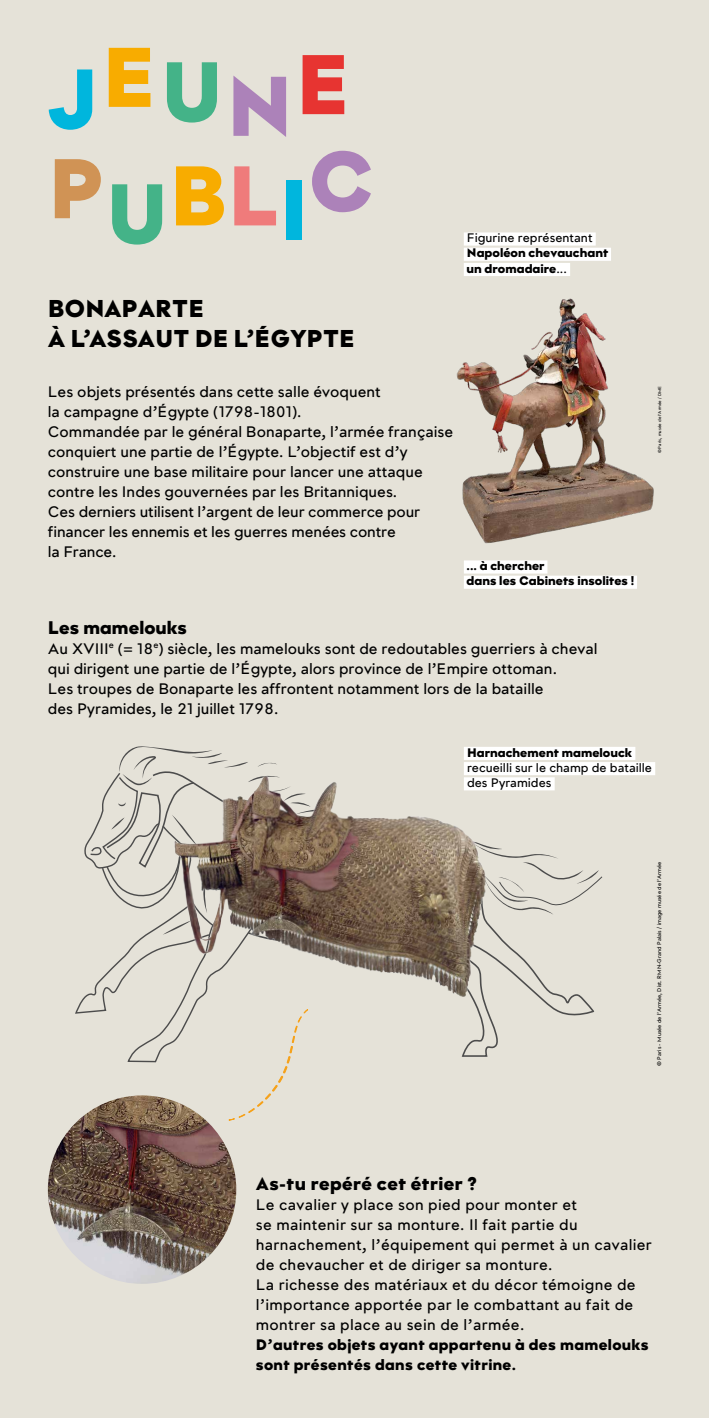
<style>
.page{position:relative;width:709px;height:1418px;background:#fff}
.page>*{position:absolute;margin:0;border:0;box-sizing:border-box;transform-origin:0 0}
.t1{font:86.69px/89.6px "Kelvin Md AI Sansnoir";color:#00b6dd}
.t2{font:25px/30px "Kelvin Md AI Sansnoir";letter-spacing:-.01em;color:#000}
.t3{font:18.75px "Kelvin Md AI Sansnoir";letter-spacing:.02em;color:#000}
.t4{font:18.75px "Kelvin Md AI Sansnoir";color:#000}
.t5{font:15.62px/20px "Kelvin Md AI Sansclair";color:#000}
.t6{font:15.62px/20px "Kelvin Md AI Sansclair";letter-spacing:.02em;color:#000}
.t7{font:15.62px/20px "Kelvin Md AI Sansnoir";letter-spacing:.02em;color:#000}
.t8{font:12.69px/15.2px "Kelvin Md AI Sansnoir";color:#000}
.t9{font:12.69px/15.2px "Kelvin Md AI Sansclair";color:#000}
.t10{font:5.62px "Kelvin Md AI Sansclair";color:#000}
.t11{font:4.38px "Kelvin Md AI Sansclair";color:#000}
.s1{color:#44b388}
.s2{color:#ac82b9}
.s3{color:#d09355}
.s4{color:#f8ac00}
.s5{color:#ef7b7b}
.s6{font-family:"Kelvin Md AI Sansclair"}
</style>
<div class="page">
<div style="left:0;top:0;width:709px;height:1417px;background:#e5e2d8"></div>
<img style="left:456px;top:298px;width:198px;height:246px">
<svg style="left:461px;top:847px;width:141px;height:210px"></svg>
<img style="left:325px;top:782px;width:167px;height:225px">
<svg style="left:75px;top:746px;width:250px;height:374px"></svg>
<img style="left:48px;top:1095px;width:188px;height:188px;border-radius:94px">
<div style="left:464px;top:232px;width:131px;height:13px;background:#fff"></div>
<div style="left:464px;top:248px;width:147px;height:13px;background:#fff"></div>
<div style="left:464px;top:263px;width:106px;height:13px;background:#fff"></div>
<div style="left:464px;top:560px;width:83px;height:13px;background:#fff"></div>
<div style="left:464px;top:575px;width:173px;height:14px;background:#fff"></div>
<div style="left:464px;top:746px;width:171px;height:14px;background:#fff"></div>
<div style="left:464px;top:762px;width:191px;height:13px;background:#fff"></div>
<div style="left:464px;top:777px;width:90px;height:13px;background:#fff"></div>
<h1 class="t1" style="left:48px;top:57px;width:329px">J<sup>E</sup><span class="s1">U</span><span class="s2">N</span><sup>E<br></sup><span class="s3">P</span><span class="s1">U</span><span class="s4">B</span><span class="s5">L</span>I<span class="s2">C</span></h1>
<p class="t9" style="left:467px;top:230px;width:127px">Figurine représentant</p>
<p class="t8" style="left:466px;top:246px;width:143px">Napoléon chevauchant un dromadaire<span class="s6">...</span></p>
<h2 class="t2" style="left:48px;top:294px;width:309px">BONAPARTE<br>À L’ASSAUT DE L’ÉGYPTE</h2>
<p class="t5" style="left:48px;top:382px;width:407px">Les objets présentés dans cette salle évoquent<br>la campagne d’Égypte (1798-1801).<br>Commandée par le général Bonaparte, l’armée française conquiert une partie de l’Égypte. L’objectif est d’y construire une base militaire pour lancer une attaque contre les Indes gouvernées par les Britanniques.<br>Ces derniers utilisent l’argent de leur commerce pour financer les ennemis et les guerres menées contre<br>la France.</p>
<p class="t11" style="left:657px;top:453px;width:69px;rotate:-90deg">© Paris, musée de l’Armée / DME</p>
<p class="t8" style="left:466px;top:558px;width:169px">... à chercher<br>dans les Cabinets insolites !</p>
<p class="t4" style="left:48px;top:617px;width:141px">Les mamelouks</p>
<p class="t5" style="left:48px;top:638px;width:551px">Au XVIII<sup>e</sup> (= 18<sup>e</sup>) siècle, les mamelouks sont de redoutables guerriers à cheval qui dirigent une partie de l’Égypte, alors province de l’Empire ottoman.<br>Les troupes de Bonaparte les affrontent notamment lors de la bataille<br>des Pyramides, le 21 juillet 1798.</p>
<p class="t8" style="left:467px;top:745px;width:167px">Harnachement mamelouck</p>
<p class="t9" style="left:467px;top:760px;width:186px">recueilli sur le champ de bataille des Pyramides</p>
<p class="t10" style="left:656px;top:1065px;width:206px;rotate:-90deg">© Paris - Musée de l’Armée, Dist. RMN-Grand Palais / image musée de l’Armée</p>
<p class="t3" style="left:256px;top:1174px;width:223px">As-tu repéré cet étrier ?</p>
<p class="t6" style="left:256px;top:1195px;width:397px">Le cavalier y place son pied pour monter et<br>se maintenir sur sa monture. Il fait partie du harnachement, l’équipement qui permet à un cavalier de chevaucher et de diriger sa monture.<br>La richesse des matériaux et du décor témoigne de l’importance apportée par le combattant au fait de montrer sa place au sein de l’armée.</p>
<p class="t7" style="left:256px;top:1335px;width:394px">D’autres objets ayant appartenu à des mamelouks sont présentés dans cette vitrine.</p>
</div>
